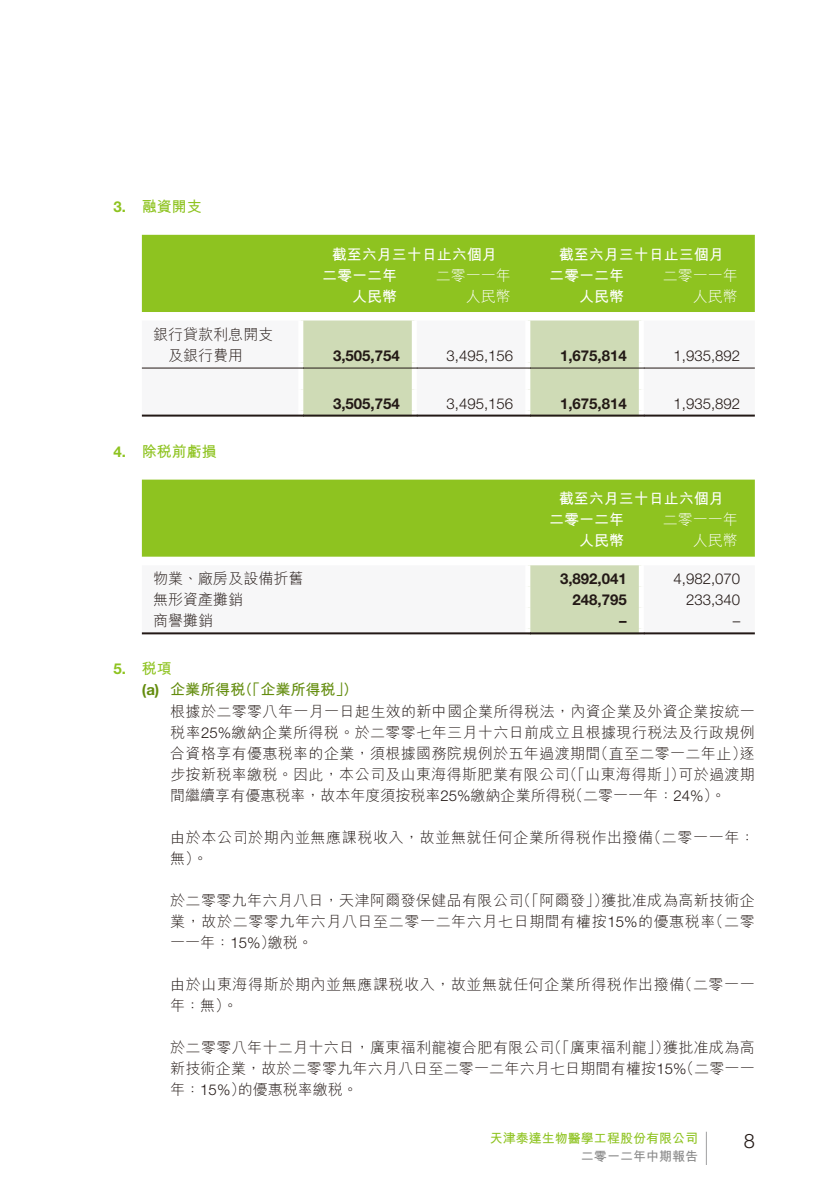
<style>
.page{position:relative;width:840px;height:1191px;background:#fff}
.page>*{position:absolute;margin:0;border:0;box-sizing:border-box;transform-origin:0 0}
.t1{font:300 20px "Helvetica Neue LT Std";color:#231916}
.t2{font:15px/21px "M Hei HK Light E Ten B5 H";letter-spacing:.025em;color:#231916;text-align:justify}
.t3{font:15px/21px "M Hei HK Bold E Ten B5 H";color:#fff}
.t4{font:700 15px "Helvetica Neue LT Std";color:#231916}
.t5{font:300 15px "Helvetica Neue LT Std";color:#231916}
.t6{font:15px "M Hei HK Light E Ten B5 H";color:#fff}
.t7{font:15px/21px "M Hei HK Light E Ten B5 H";color:#231916}
.t8{font:15px "M Hei HK Bold E Ten B5 H";color:#638c0d}
.t9{font:15px "M Hei HK Bold E Ten B5 H";color:#8ec320}
.t10{font:700 15px "Helvetica Neue LT Std";color:#8ec320}
.t11{font:13px "M Hei HK Bold E Ten B5 H";color:#8ec320}
.t12{font:13px "M Hei HK Bold E Ten B5 H";color:#898989}
.s1{font-family:"Helvetica Neue LT Std";font-weight:700}
.s2{font-family:"M Hei HK Bold E Ten B5 H";font-weight:400}
.s3{font-family:"Helvetica Neue LT Std";font-weight:300}
</style>
<div class="page">
<hr style="left:705px;top:1131px;width:1px;height:34px;background:#9f9fa0">
<div style="left:142px;top:235px;width:612px;height:77px;background:#8ec320"></div>
<svg style="left:142px;top:320px;width:612px;height:94px"></svg>
<hr style="left:142px;top:367px;width:162px;height:1px;background:#231916">
<hr style="left:303px;top:367px;width:114px;height:1px;background:#231916">
<hr style="left:416px;top:367px;width:114px;height:1px;background:#231916">
<hr style="left:530px;top:367px;width:114px;height:1px;background:#231916">
<hr style="left:643px;top:367px;width:111px;height:1px;background:#231916">
<hr style="left:142px;top:414px;width:162px;height:2px;background:#231916">
<hr style="left:303px;top:414px;width:114px;height:2px;background:#231916">
<hr style="left:416px;top:414px;width:114px;height:2px;background:#231916">
<hr style="left:530px;top:414px;width:114px;height:2px;background:#231916">
<hr style="left:643px;top:414px;width:111px;height:2px;background:#231916">
<div style="left:142px;top:479px;width:612px;height:78px;background:#8ec320"></div>
<div style="left:528px;top:565px;width:113px;height:67px;background:#cfdbb6"></div>
<hr style="left:142px;top:632px;width:388px;height:2px;background:#231916">
<hr style="left:530px;top:632px;width:114px;height:2px;background:#231916">
<hr style="left:643px;top:632px;width:111px;height:2px;background:#231916">
<p class="t9" style="left:113px;top:201px;width:90px"><span class="s1">3.</span> 融資開支</p>
<p class="t7" style="left:168px;top:325px;width:107px;text-indent:-15px">銀行貸款利息開支及銀行費用</p>
<p class="t9" style="left:113px;top:445px;width:105px"><span class="s1">4.</span> 除稅前虧損</p>
<p class="t3" style="left:331px;top:245px;width:166px">截至六月三十日止六個月</p>
<p class="t3" style="left:558px;top:245px;width:166px">截至六月三十日止三個月</p>
<p class="t3" style="left:322px;top:266px;width:76px">二零一二年</p>
<p class="t6" style="left:435px;top:269px;width:76px">二零一一年</p>
<p class="t3" style="left:549px;top:266px;width:76px">二零一二年</p>
<p class="t6" style="left:662px;top:269px;width:76px">二零一一年</p>
<p class="t3" style="left:352px;top:287px;width:46px">人民幣</p>
<p class="t6" style="left:465px;top:290px;width:46px">人民幣</p>
<p class="t3" style="left:579px;top:287px;width:46px">人民幣</p>
<p class="t6" style="left:692px;top:290px;width:46px">人民幣</p>
<p class="t4" style="left:333px;top:347px;width:68px">3,505,754</p>
<p class="t5" style="left:446px;top:350px;width:68px">3,495,156</p>
<p class="t4" style="left:559px;top:347px;width:68px">1,675,814</p>
<p class="t5" style="left:673px;top:350px;width:68px">1,935,892</p>
<p class="t4" style="left:333px;top:395px;width:68px">3,505,754</p>
<p class="t5" style="left:446px;top:398px;width:68px">3,495,156</p>
<p class="t4" style="left:559px;top:395px;width:68px">1,675,814</p>
<p class="t5" style="left:673px;top:398px;width:68px">1,935,892</p>
<p class="t3" style="left:549px;top:490px;width:176px;text-indent:10px">截至六月三十日止六個月二零一二年</p>
<p class="t6" style="left:662px;top:514px;width:76px">二零一一年</p>
<p class="t3" style="left:579px;top:532px;width:46px">人民幣</p>
<p class="t6" style="left:692px;top:535px;width:46px">人民幣</p>
<p class="t7" style="left:153px;top:570px;width:151px">物業、廠房及設備折舊</p>
<p class="t4" style="left:559px;top:570px;width:68px">3,892,041</p>
<p class="t5" style="left:673px;top:574px;width:68px">4,982,070</p>
<p class="t2" style="left:153px;top:591px;width:91px">無形資產攤銷</p>
<p class="t4" style="left:572px;top:591px;width:56px">248,795</p>
<p class="t5" style="left:685px;top:595px;width:56px">233,340</p>
<p class="t2" style="left:153px;top:612px;width:61px">商譽攤銷</p>
<p class="t4" style="left:619px;top:612px;width:9px">–</p>
<p class="t5" style="left:732px;top:616px;width:9px">–</p>
<p class="t10" style="left:113px;top:660px;width:60px">5. <span class="s2">稅項</span></p>
<p class="t8" style="left:142px;top:684px;width:217px"><span class="s1">(a)</span> 企業所得稅（「企業所得稅」）</p>
<p class="t2" style="left:170px;top:702px;width:585px">根據於二零零八年一月一日起生效的新中國企業所得稅法，內資企業及外資企業按統一稅率<span class="s3">25%</span>繳納企業所得稅。於二零零七年三月十六日前成立且根據現行稅法及行政規例合資格享有優惠稅率的企業，須根據國務院規例於五年過渡期間（直至二零一二年止）逐步按新稅率繳稅。因此，本公司及山東海得斯肥業有限公司（「山東海得斯」）可於過渡期間繼續享有優惠稅率，故本年度須按稅率<span class="s3">25%</span>繳納企業所得稅（二零一一年：<span class="s3">24%</span>）。</p>
<p class="t2" style="left:170px;top:828px;width:585px">由於本公司於期內並無應課稅收入，故並無就任何企業所得稅作出撥備（二零一一年：無）。</p>
<p class="t2" style="left:170px;top:891px;width:585px">於二零零九年六月八日，天津阿爾發保健品有限公司（「阿爾發」）獲批准成為高新技術企業，故於二零零九年六月八日至二零一二年六月七日期間有權按<span class="s3">15%</span>的優惠稅率（二零一一年：<span class="s3">15%</span>）繳稅。</p>
<p class="t2" style="left:170px;top:975px;width:585px">由於山東海得斯於期內並無應課稅收入，故並無就任何企業所得稅作出撥備（二零一一年：無）。</p>
<p class="t2" style="left:170px;top:1038px;width:585px">於二零零八年十二月十六日，廣東福利龍複合肥有限公司（「廣東福利龍」）獲批准成為高新技術企業，故於二零零九年六月八日至二零一二年六月七日期間有權按<span class="s3">15%</span>（二零一一年：<span class="s3">15%</span>）的優惠稅率繳稅。</p>
<p class="t11" style="left:489px;top:1133px;width:210px">天津泰達生物醫學工程股份有限公司</p>
<p class="t12" style="left:580px;top:1151px;width:118px">二零一二年中期報告</p>
<h1 class="t1" style="left:743px;top:1133px;width:13px">8</h1>
</div>
